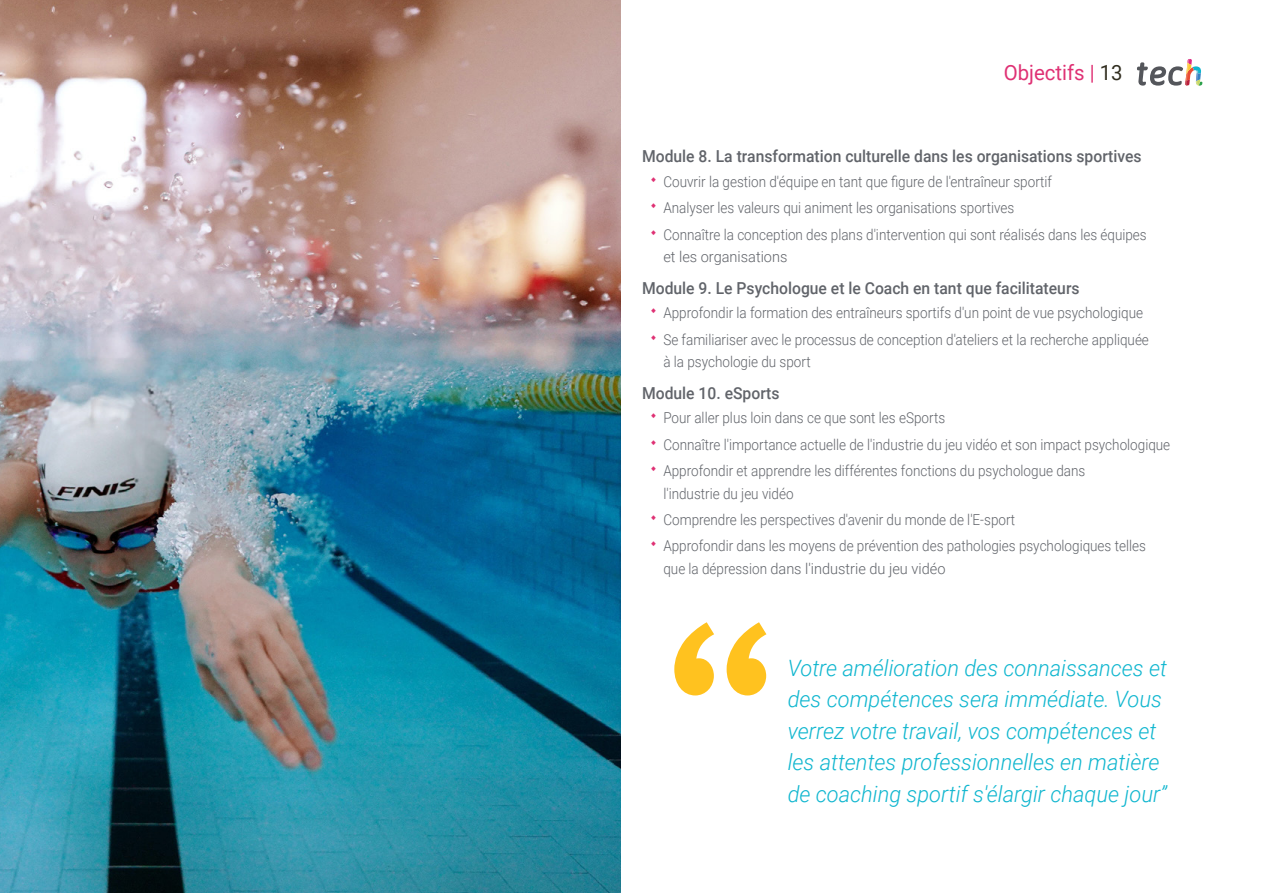
<style>
.page{position:relative;width:1263px;height:893px;background:#fff}
.page>*{position:absolute;margin:0;border:0;box-sizing:border-box;transform-origin:0 0}
.t1{font:italic 300 22.5px/31.5px "Roboto";color:#0fb6cf}
.t2{font:21px "Roboto";color:#df3174}
.t3{font:500 16.5px "Roboto";color:#61646a;scale:.95 1}
.t4{font:300 15px/26.4px "Roboto";color:#61646a;scale:.9 1}
.t5{font:300 15px "Roboto";color:#61646a}
.s1{color:#312e20}
</style>
<div class="page">
<svg style="left:1137px;top:59px;width:65px;height:27px"></svg>
<img style="left:0;top:0;width:621px;height:893px">
<svg style="left:674px;top:622px;width:92px;height:73px"></svg>
<h2 class="t2" style="left:1004px;top:57px;width:120px">Objectifs | <span class="s1">13</span></h2>
<p class="t3" style="left:642px;top:145px;width:527px">Module 8. La transformation culturelle dans les organisations sportives</p>
<p class="t4" style="left:663px;top:168px;width:539px">Couvrir la gestion d'équipe en tant que figure de l'entraîneur sportif<br>Analyser les valeurs qui animent les organisations sportives<br>Connaître la conception des plans d'intervention qui sont réalisés dans les équipes</p>
<p class="t5" style="left:663px;top:246px;width:126px">et les organisations</p>
<p class="t3" style="left:642px;top:277px;width:462px">Module 9. Le Psychologue et le Coach en tant que facilitateurs</p>
<p class="t4" style="left:663px;top:299px;width:541px">Approfondir la formation des entraîneurs sportifs d'un point de vue psychologique<br>Se familiariser avec le processus de conception d'ateliers et la recherche appliquée</p>
<p class="t4" style="left:663px;top:348px;width:165px">à la psychologie du sport</p>
<p class="t3" style="left:642px;top:382px;width:146px">Module 10. eSports</p>
<p class="t4" style="left:663px;top:404px;width:565px">Pour aller plus loin dans ce que sont les eSports<br>Connaître l'importance actuelle de l'industrie du jeu vidéo et son impact psychologique<br>Approfondir et apprendre les différentes fonctions du psychologue dans</p>
<p class="t4" style="left:663px;top:479px;width:538px">l'industrie du jeu vidéo<br>Comprendre les perspectives d'avenir du monde de l'E-sport<br>Approfondir dans les moyens de prévention des pathologies psychologiques telles</p>
<p class="t4" style="left:663px;top:555px;width:315px">que la dépression dans l'industrie du jeu vidéo</p>
<h1 class="t1" style="left:788px;top:651px;width:381px">Votre amélioration des connaissances et des compétences sera immédiate. Vous verrez votre travail, vos compétences et les attentes professionnelles en matière de coaching sportif s'élargir chaque jour”</h1>
</div>
